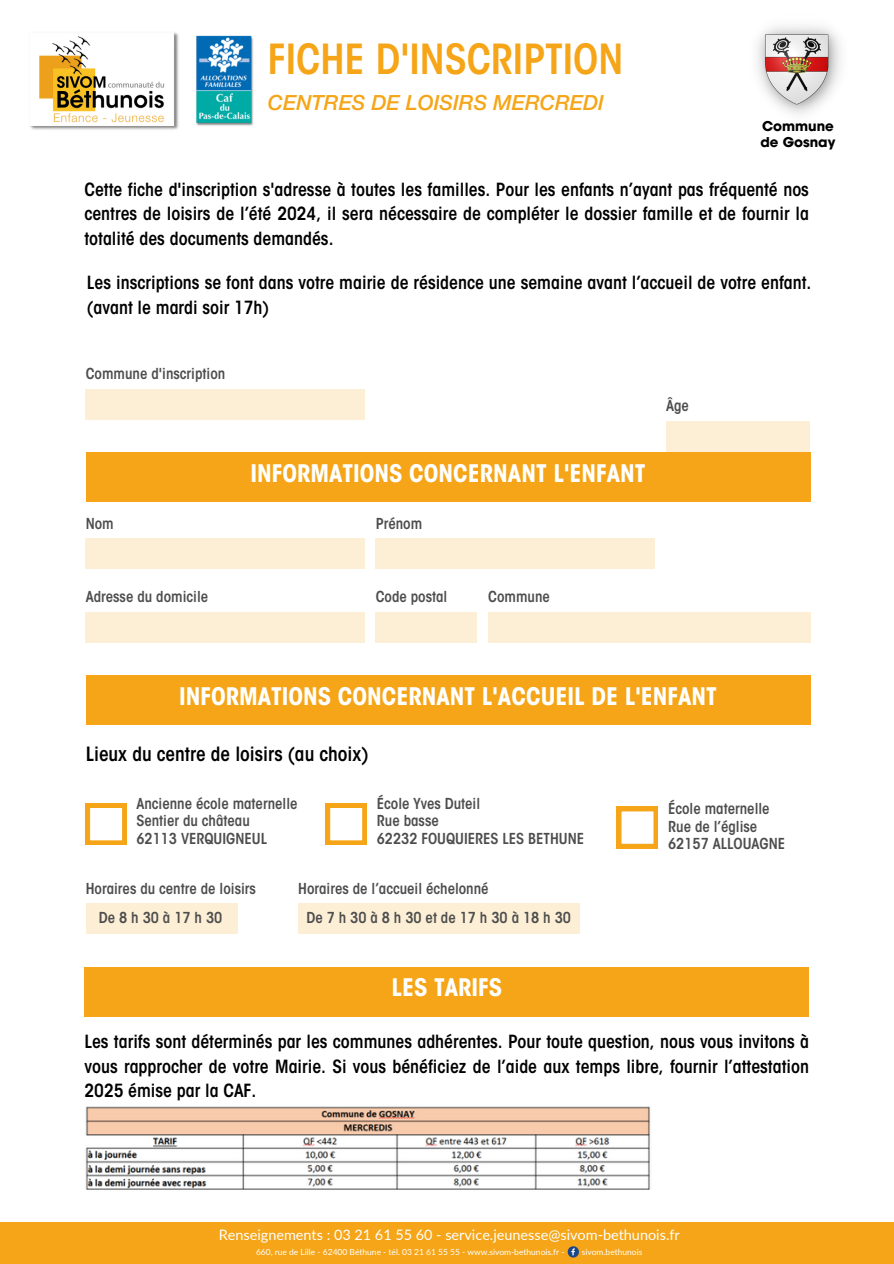
<style>
.page{position:relative;width:894px;height:1264px;background:#fff}
.page>*{position:absolute;margin:0;border:0;box-sizing:border-box;transform-origin:0 0}
.t1{font:600 condensed 41.1px "ITC Avant Garde Std";color:#f5a517}
.t2{font:700 condensed 24px "ITC Avant Garde Std";color:#fff}
.t3{font:italic 500 21px "Helvetica Neue Cyr";color:#f5a517}
.t4{font:600 condensed 19.5px "ITC Avant Garde Std";color:#000}
.t5{font:600 condensed 18px/24.8px "ITC Avant Garde Std";color:#000;text-align:justify}
.t6{font:600 condensed 15px "ITC Avant Garde Std";color:#4d4d4d}
.t7{font:600 condensed 15px "ITC Avant Garde Std";letter-spacing:.265em;color:#4d4d4d}
.t8{font:14.4px "Lato";color:#fff}
.t9{font:700 13.5px "ITC Avant Garde Std";color:#000}
.t10{font:8.4px "Lato";color:#fff}
</style>
<div class="page">
<img style="left:29px;top:32px;width:150px;height:98px">
<img style="left:196px;top:36px;width:57px;height:90px">
<div style="left:86px;top:676px;width:723px;height:49px;background:#f5a517"></div>
<div style="left:86px;top:389px;width:279px;height:31px;background:#fdefd6"></div>
<div style="left:86px;top:903px;width:151px;height:31px;background:#fdefd6"></div>
<div style="left:298px;top:903px;width:281px;height:31px;background:#fdefd6"></div>
<div style="left:0;top:1222px;width:893px;height:41px;background:#f5a517"></div>
<svg style="left:567px;top:1246px;width:11px;height:11px"></svg>
<div style="left:86px;top:452px;width:723px;height:50px;background:#f5a517"></div>
<div style="left:86px;top:538px;width:279px;height:31px;background:#fdefd6"></div>
<div style="left:375px;top:538px;width:279px;height:31px;background:#fdefd6"></div>
<div style="left:86px;top:612px;width:279px;height:31px;background:#fdefd6"></div>
<div style="left:666px;top:421px;width:143px;height:31px;background:#fdefd6"></div>
<div style="left:375px;top:612px;width:102px;height:31px;background:#fdefd6"></div>
<div style="left:488px;top:612px;width:321px;height:31px;background:#fdefd6"></div>
<div style="left:86px;top:803px;width:41px;height:41px;background:#f5a517"></div>
<svg style="left:90px;top:808px;width:33px;height:33px"></svg>
<svg style="left:325px;top:803px;width:41px;height:41px"></svg>
<div style="left:85px;top:967px;width:723px;height:49px;background:#f5a517"></div>
<svg style="left:616px;top:807px;width:41px;height:41px"></svg>
<img style="left:85px;top:1106px;width:565px;height:84px">
<img style="left:757px;top:26px;width:84px;height:88px">
<h6 class="t1" style="left:268px;top:44px;width:357px">FICHE D'INSCRIPTION</h6>
<p class="t3" style="left:268px;top:95px;width:337px">CENTRES DE LOISIRS MERCREDI</p>
<p class="t9" style="left:761px;top:121px;width:73px">Commune</p>
<h2 class="t9" style="left:760px;top:137px;width:76px">de Gosnay</h2>
<p class="t5" style="left:84px;top:179px;width:725px">Cette fiche d'inscription s'adresse à toutes les familles. Pour les enfants n’ayant pas fréquenté nos centres de loisirs de l’été 2024, il sera nécessaire de compléter le dossier famille et de fournir la totalité des documents demandés.</p>
<p class="t5" style="left:87px;top:272px;width:725px">Les inscriptions se font dans votre mairie de résidence une semaine avant l’accueil de votre enfant. (avant le mardi soir 17h)</p>
<p class="t6" style="left:86px;top:368px;width:141px">Commune d'inscription</p>
<h1 class="t2" style="left:250px;top:464px;width:396px">INFORMATIONS CONCERNANT L'ENFANT</h1>
<p class="t6" style="left:86px;top:517px;width:30px">Nom</p>
<p class="t6" style="left:375px;top:517px;width:48px">Prénom</p>
<p class="t6" style="left:666px;top:400px;width:24px">Âge</p>
<p class="t6" style="left:86px;top:591px;width:124px">Adresse du domicile</p>
<p class="t6" style="left:375px;top:591px;width:73px">Code postal</p>
<h2 class="t6" style="left:488px;top:591px;width:63px">Commune</h2>
<p class="t2" style="left:179px;top:687px;width:539px">INFORMATIONS CONCERNANT L'ACCUEIL DE L'ENFANT</p>
<p class="t4" style="left:86px;top:746px;width:284px">Lieux du centre de loisirs (au choix)</p>
<h3 class="t6" style="left:136px;top:798px;width:163px">Ancienne école maternelle</h3>
<p class="t6" style="left:136px;top:815px;width:115px">Sentier du château</p>
<p class="t6" style="left:136px;top:832px;width:132px">62113 VERQUIGNEUL</p>
<h4 class="t6" style="left:377px;top:798px;width:105px">École Yves Duteil</h4>
<p class="t6" style="left:377px;top:815px;width:63px">Rue basse</p>
<p class="t6" style="left:377px;top:832px;width:209px">62232 FOUQUIERES LES BETHUNE</p>
<h5 class="t6" style="left:86px;top:882px;width:172px">Horaires du centre de loisirs</h5>
<p class="t7" style="left:99px;top:911px;width:125px">De8h30à17h30</p>
<p class="t6" style="left:298px;top:882px;width:192px">Horaires de l’accueil échelonné</p>
<h2 class="t7" style="left:306px;top:911px;width:266px">De7h30à8h30etde17h30à18h30</h2>
<h5 class="t2" style="left:391px;top:978px;width:112px">LES TARIFS</h5>
<h6 class="t6" style="left:668px;top:803px;width:103px">École maternelle</h6>
<p class="t6" style="left:668px;top:837px;width:118px">62157 ALLOUAGNE</p>
<p class="t6" style="left:668px;top:820px;width:91px">Rue de l’église</p>
<p class="t5" style="left:84px;top:1031px;width:725px">Les tarifs sont déterminés par les communes adhérentes. Pour toute question, nous vous invitons à vous rapprocher de votre Mairie. Si vous bénéficiez de l’aide aux temps libre, fournir l’attestation 2025 émise par la CAF.</p>
<h6 class="t8" style="left:219px;top:1225px;width:462px">Renseignements : 03 21 61 55 60 - service.jeunesse@sivom-bethunois.fr</h6>
<p class="t10" style="left:256px;top:1247px;width:310px">660, rue de Lille - 62400 Béthune - tél. 03 21 61 55 55 - www.sivom-bethunois.fr -</p>
<p class="t10" style="left:581px;top:1247px;width:62px">sivom.bethunois</p>
</div>
